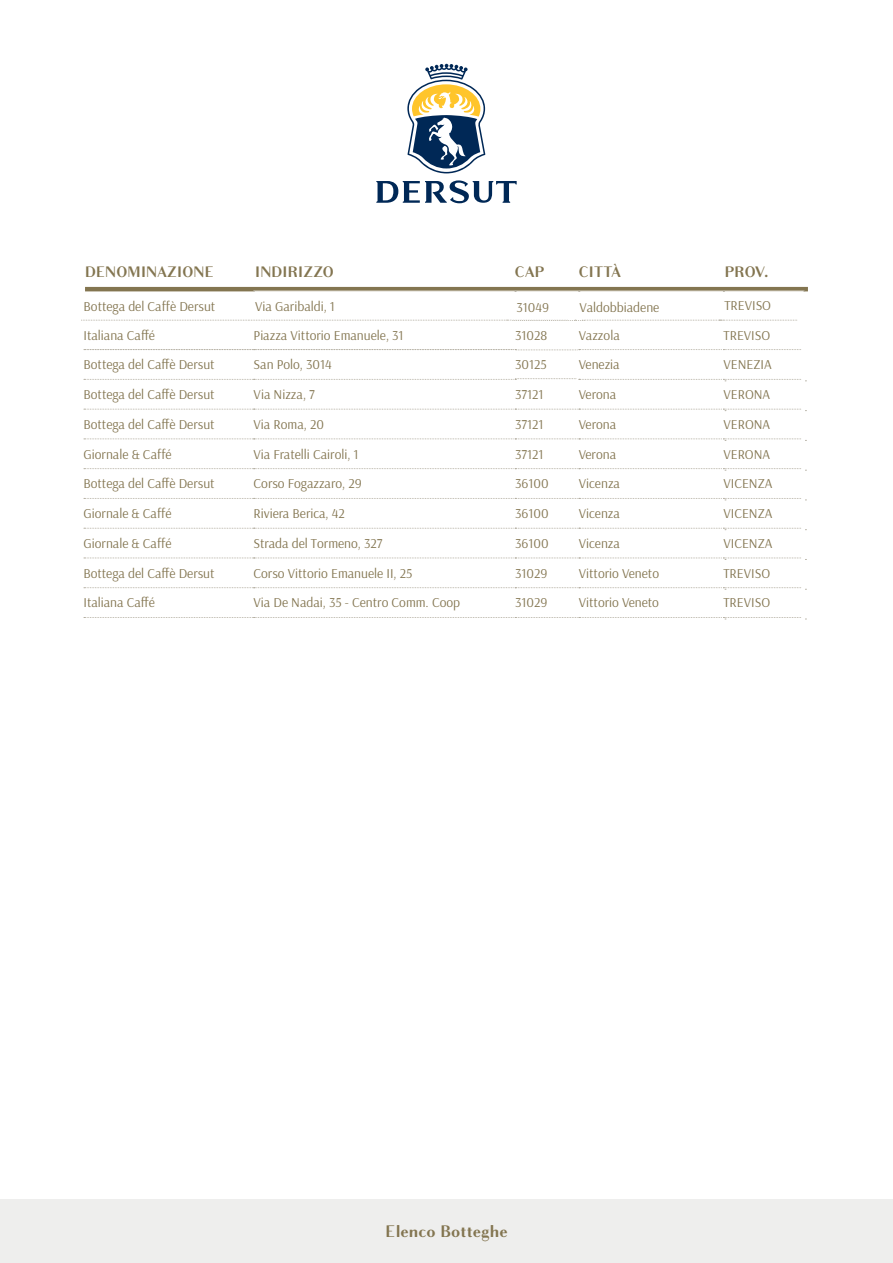
<style>
.page{position:relative;width:893px;height:1263px;background:#fff}
.page>*{position:absolute;margin:0;border:0;box-sizing:border-box;transform-origin:0 0}
.t1{font:700 16.5px "Bodoni Sans Text";letter-spacing:.02em;color:#837550}
.t2{font:700 15px "Bodoni Sans Text";letter-spacing:.02em;color:#837550}
.t3{font:13.5px "Arsenal";color:#837550}
.t4{font:13.5px "Arsenal";color:#837550}
</style>
<div class="page">
<svg style="left:84px;top:378px;width:722px;height:3px"></svg>
<svg style="left:84px;top:409px;width:722px;height:2px"></svg>
<svg style="left:84px;top:438px;width:722px;height:3px"></svg>
<svg style="left:84px;top:468px;width:722px;height:3px"></svg>
<svg style="left:84px;top:498px;width:722px;height:2px"></svg>
<svg style="left:84px;top:528px;width:722px;height:2px"></svg>
<svg style="left:84px;top:558px;width:722px;height:2px"></svg>
<svg style="left:84px;top:587px;width:722px;height:3px"></svg>
<svg style="left:84px;top:617px;width:722px;height:3px"></svg>
<hr style="left:85px;top:287px;width:723px;height:4px;background:#837550">
<svg style="left:376px;top:180px;width:141px;height:23px"></svg>
<svg style="left:407px;top:64px;width:78px;height:109px"></svg>
<div style="left:0;top:1199px;width:893px;height:64px;background:#eeeeed"></div>
<svg style="left:85px;top:290px;width:721px;height:2px"></svg>
<svg style="left:81px;top:320px;width:716px;height:1px"></svg>
<svg style="left:84px;top:349px;width:717px;height:1px"></svg>
<p class="t2" style="left:85px;top:263px;width:130px">DENOMINAZIONE</p>
<p class="t2" style="left:255px;top:263px;width:80px">INDIRIZZO</p>
<p class="t2" style="left:515px;top:263px;width:31px">CAP</p>
<p class="t2" style="left:579px;top:263px;width:44px">CITTÀ</p>
<p class="t2" style="left:725px;top:263px;width:45px">PROV.</p>
<p class="t3" style="left:84px;top:297px;width:133px">Bottega del Caffè Dersut</p>
<p class="t4" style="left:255px;top:297px;width:81px">Via Garibaldi, 1</p>
<p class="t4" style="left:516px;top:298px;width:34px">31049</p>
<p class="t3" style="left:84px;top:326px;width:73px">Italiana Caffé</p>
<p class="t3" style="left:254px;top:326px;width:151px">Piazza Vittorio Emanuele, 31</p>
<p class="t3" style="left:515px;top:326px;width:34px">31028</p>
<p class="t4" style="left:579px;top:298px;width:82px">Valdobbiadene</p>
<p class="t3" style="left:579px;top:326px;width:42px">Vazzola</p>
<p class="t4" style="left:724px;top:296px;width:48px">TREVISO</p>
<p class="t3" style="left:723px;top:326px;width:48px">TREVISO</p>
<p class="t3" style="left:84px;top:356px;width:133px">Bottega del Caffè Dersut</p>
<p class="t3" style="left:254px;top:356px;width:80px">San Polo, 3014</p>
<p class="t3" style="left:515px;top:356px;width:33px">30125</p>
<p class="t3" style="left:579px;top:356px;width:42px">Venezia</p>
<p class="t3" style="left:723px;top:356px;width:50px">VENEZIA</p>
<p class="t3" style="left:84px;top:385px;width:133px">Bottega del Caffè Dersut</p>
<p class="t3" style="left:254px;top:385px;width:63px">Via Nizza, 7</p>
<p class="t3" style="left:515px;top:385px;width:30px">37121</p>
<p class="t3" style="left:579px;top:385px;width:39px">Verona</p>
<p class="t3" style="left:723px;top:385px;width:48px">VERONA</p>
<p class="t3" style="left:83px;top:415px;width:133px">Bottega del Caffè Dersut</p>
<p class="t3" style="left:254px;top:415px;width:72px">Via Roma, 20</p>
<p class="t3" style="left:515px;top:415px;width:30px">37121</p>
<p class="t3" style="left:579px;top:415px;width:39px">Verona</p>
<p class="t3" style="left:723px;top:415px;width:48px">VERONA</p>
<p class="t3" style="left:83px;top:445px;width:90px">Giornale &amp; Caffé</p>
<p class="t3" style="left:254px;top:445px;width:107px">Via Fratelli Cairoli, 1</p>
<p class="t3" style="left:515px;top:445px;width:30px">37121</p>
<p class="t3" style="left:579px;top:445px;width:39px">Verona</p>
<p class="t3" style="left:723px;top:445px;width:48px">VERONA</p>
<p class="t3" style="left:83px;top:475px;width:133px">Bottega del Caffè Dersut</p>
<p class="t3" style="left:254px;top:475px;width:110px">Corso Fogazzaro, 29</p>
<p class="t3" style="left:515px;top:475px;width:35px">36100</p>
<p class="t3" style="left:579px;top:475px;width:43px">Vicenza</p>
<p class="t3" style="left:723px;top:475px;width:51px">VICENZA</p>
<p class="t3" style="left:83px;top:504px;width:90px">Giornale &amp; Caffé</p>
<p class="t3" style="left:254px;top:504px;width:93px">Riviera Berica, 42</p>
<p class="t3" style="left:515px;top:504px;width:35px">36100</p>
<p class="t3" style="left:579px;top:504px;width:43px">Vicenza</p>
<p class="t3" style="left:723px;top:504px;width:51px">VICENZA</p>
<p class="t3" style="left:83px;top:534px;width:90px">Giornale &amp; Caffé</p>
<p class="t3" style="left:254px;top:534px;width:131px">Strada del Tormeno, 327</p>
<p class="t3" style="left:515px;top:534px;width:35px">36100</p>
<p class="t3" style="left:579px;top:534px;width:43px">Vicenza</p>
<p class="t3" style="left:723px;top:534px;width:51px">VICENZA</p>
<p class="t3" style="left:83px;top:564px;width:133px">Bottega del Caffè Dersut</p>
<p class="t3" style="left:254px;top:564px;width:160px">Corso Vittorio Emanuele II, 25</p>
<p class="t3" style="left:515px;top:564px;width:34px">31029</p>
<p class="t3" style="left:579px;top:564px;width:82px">Vittorio Veneto</p>
<p class="t3" style="left:723px;top:564px;width:48px">TREVISO</p>
<p class="t3" style="left:83px;top:594px;width:73px">Italiana Caffé</p>
<p class="t3" style="left:253px;top:594px;width:208px">Via De Nadai, 35 - Centro Comm. Coop</p>
<p class="t3" style="left:515px;top:594px;width:34px">31029</p>
<p class="t3" style="left:579px;top:594px;width:82px">Vittorio Veneto</p>
<p class="t3" style="left:723px;top:594px;width:48px">TREVISO</p>
<p class="t1" style="left:386px;top:1222px;width:123px">Elenco Botteghe</p>
</div>
